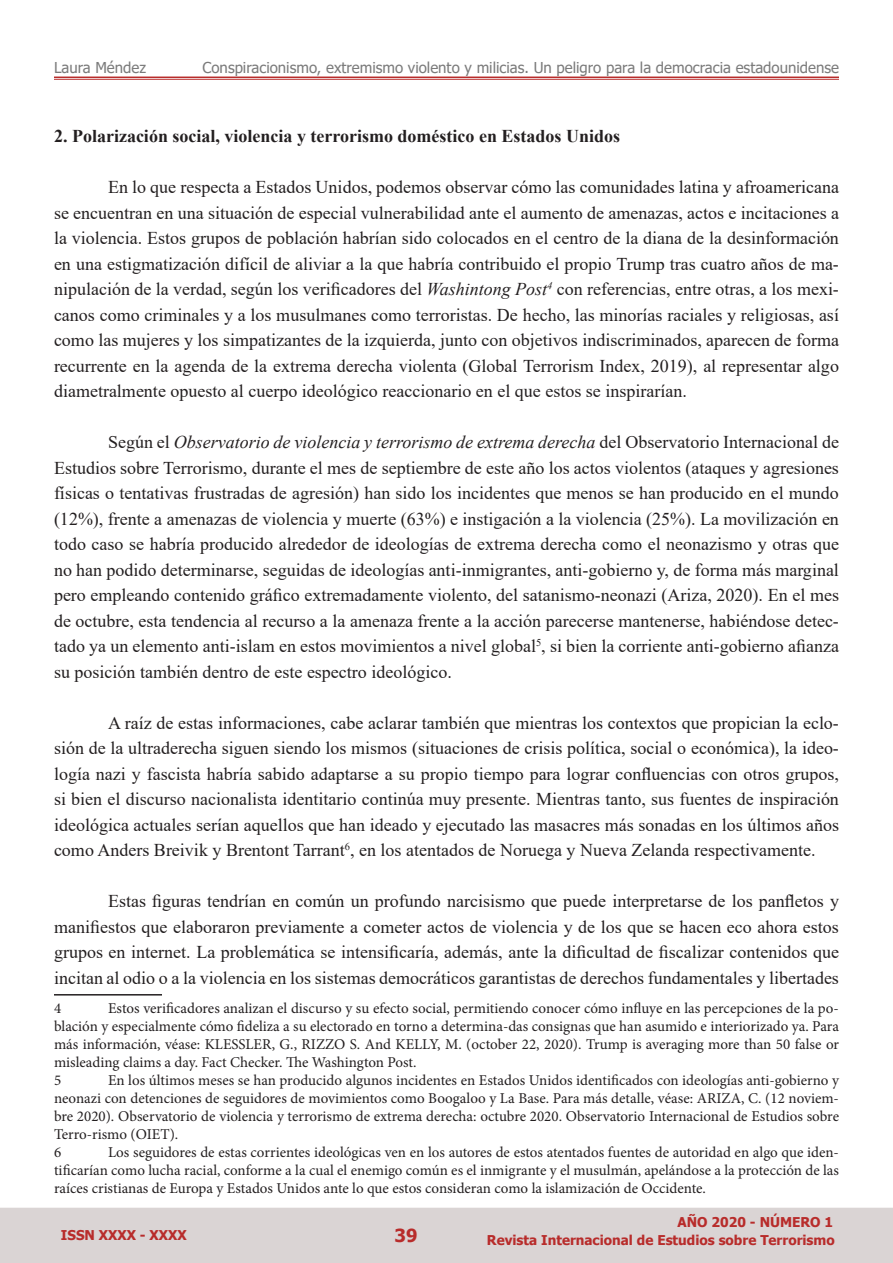
<style>
.page{position:relative;width:893px;height:1263px;background:#fff}
.page>*{position:absolute;margin:0;border:0;box-sizing:border-box;transform-origin:0 0}
.t1{font:18px/25.5px "Times New Roman";color:#231f20;text-align:justify}
.t2{font:700 18px "Times New Roman";color:#231f20}
.t3{font:700 18px "Tahoma";color:#b82c2b}
.t4{font:15px/18px "Minion Pro";color:#231f20;text-align:justify}
.t5{font:15px "Tahoma";color:#7b7b7b}
.t6{font:700 13.5px "Tahoma";color:#b82c2b}
.s1{font-style:italic}
</style>
<div class="page">
<div style="left:0;top:1208px;width:893px;height:55px;background:#dad4d4"></div>
<hr style="left:54px;top:994px;width:108px;height:1px;background:#231f20">
<hr style="left:54px;top:77px;width:785px;height:1px;background:#b82c2b">
<hr style="left:54px;top:79px;width:785px;height:1px;background:#b82c2b">
<p class="t5" style="left:54px;top:58px;width:94px">Laura Méndez</p>
<p class="t5" style="left:202px;top:58px;width:638px">Conspiracionismo, extremismo violento y milicias. Un peligro para la democracia estadounidense</p>
<p class="t2" style="left:54px;top:123px;width:568px">2. Polarización social, violencia y terrorismo doméstico en Estados Unidos</p>
<p class="t1" style="left:54px;top:174px;width:786px;text-indent:54px">En lo que respecta a Estados Unidos, podemos observar cómo las comunidades latina y afroamericana se encuentran en una situación de especial vulnerabilidad ante el aumento de amenazas, actos e incitaciones a la violencia. Estos grupos de población habrían sido colocados en el centro de la diana de la desinformación en una estigmatización difícil de aliviar a la que habría contribuido el propio Trump tras cuatro años de ma&shy;nipulación de la verdad, según los verificadores del <span class="s1">Washintong Post</span><sup>4</sup> con referencias, entre otras, a los mexi&shy;canos como criminales y a los musulmanes como terroristas. De hecho, las minorías raciales y religiosas, así como las mujeres y los simpatizantes de la izquierda, junto con objetivos indiscriminados, aparecen de forma recurrente en la agenda de la extrema derecha violenta (Global Terrorism Index, 2019), al representar algo diametralmente opuesto al cuerpo ideológico reaccionario en el que estos se inspirarían.</p>
<p class="t1" style="left:54px;top:429px;width:786px;text-indent:54px">Según el <span class="s1">Observatorio de violencia y terrorismo de extrema derecha</span> del Observatorio Internacional de Estudios sobre Terrorismo, durante el mes de septiembre de este año los actos violentos (ataques y agresiones físicas o tentativas frustradas de agresión) han sido los incidentes que menos se han producido en el mundo (12%), frente a amenazas de violencia y muerte (63%) e instigación a la violencia (25%). La movilización en todo caso se habría producido alrededor de ideologías de extrema derecha como el neonazismo y otras que no han podido determinarse, seguidas de ideologías anti-inmigrantes, anti-gobierno y, de forma más marginal pero empleando contenido gráfico extremadamente violento, del satanismo-neonazi (Ariza, 2020). En el mes de octubre, esta tendencia al recurso a la amenaza frente a la acción parecerse mantenerse, habiéndose detec&shy;tado ya un elemento anti-islam en estos movimientos a nivel global<sup>5</sup>, si bien la corriente anti-gobierno afianza su posición también dentro de este espectro ideológico.</p>
<p class="t1" style="left:54px;top:709px;width:786px;text-indent:54px">A raíz de estas informaciones, cabe aclarar también que mientras los contextos que propician la eclo&shy;sión de la ultraderecha siguen siendo los mismos (situaciones de crisis política, social o económica), la ideo&shy;logía nazi y fascista habría sabido adaptarse a su propio tiempo para lograr confluencias con otros grupos, si bien el discurso nacionalista identitario continúa muy presente. Mientras tanto, sus fuentes de inspiración ideológica actuales serían aquellos que han ideado y ejecutado las masacres más sonadas en los últimos años como Anders Breivik y Brentont Tarrant<sup>6</sup>, en los atentados de Noruega y Nueva Zelanda respectivamente.</p>
<p class="t1" style="left:54px;top:888px;width:786px;text-indent:54px">Estas figuras tendrían en común un profundo narcisismo que puede interpretarse de los panfletos y manifiestos que elaboraron previamente a cometer actos de violencia y de los que se hacen eco ahora estos grupos en internet. La problemática se intensificaría, además, ante la dificultad de fiscalizar contenidos que incitan al odio o a la violencia en los sistemas democráticos garantistas de derechos fundamentales y libertades</p>
<p class="t4" style="left:54px;top:999px;width:9px">4</p>
<p class="t4" style="left:54px;top:999px;width:787px;text-indent:54px">Estos verificadores analizan el discurso y su efecto social, permitiendo conocer cómo influye en las percepciones de la po&shy;blación y especialmente cómo fideliza a su electorado en torno a determina-das consignas que han asumido e interiorizado ya. Para más información, véase: KLESSLER, G., RIZZO S. And KELLY, M. (october 22, 2020). Trump is averaging more than 50 false or misleading claims a day. Fact Checker. The Washington Post.</p>
<p class="t4" style="left:54px;top:1071px;width:9px">5</p>
<p class="t4" style="left:54px;top:1071px;width:787px;text-indent:54px">En los últimos meses se han producido algunos incidentes en Estados Unidos identificados con ideologías anti-gobierno y neonazi con detenciones de seguidores de movimientos como Boogaloo y La Base. Para más detalle, véase: ARIZA, C. (12 noviem&shy;bre 2020). Observatorio de violencia y terrorismo de extrema derecha: octubre 2020. Observatorio Internacional de Estudios sobre Terro-rismo (OIET).</p>
<p class="t4" style="left:54px;top:1143px;width:9px">6</p>
<p class="t4" style="left:54px;top:1143px;width:786px;text-indent:54px">Los seguidores de estas corrientes ideológicas ven en los autores de estos atentados fuentes de autoridad en algo que iden&shy;tificarían como lucha racial, conforme a la cual el enemigo común es el inmigrante y el musulmán, apelándose a la protección de las raíces cristianas de Europa y Estados Unidos ante lo que estos consideran como la islamización de Occidente.</p>
<p class="t6" style="left:61px;top:1225px;width:127px">ISSN XXXX - XXXX</p>
<p class="t3" style="left:395px;top:1222px;width:24px">39</p>
<p class="t6" style="left:677px;top:1212px;width:157px">AÑO 2020 - NÚMERO 1</p>
<p class="t6" style="left:487px;top:1231px;width:349px">Revista Internacional de Estudios sobre Terrorismo</p>
</div>
